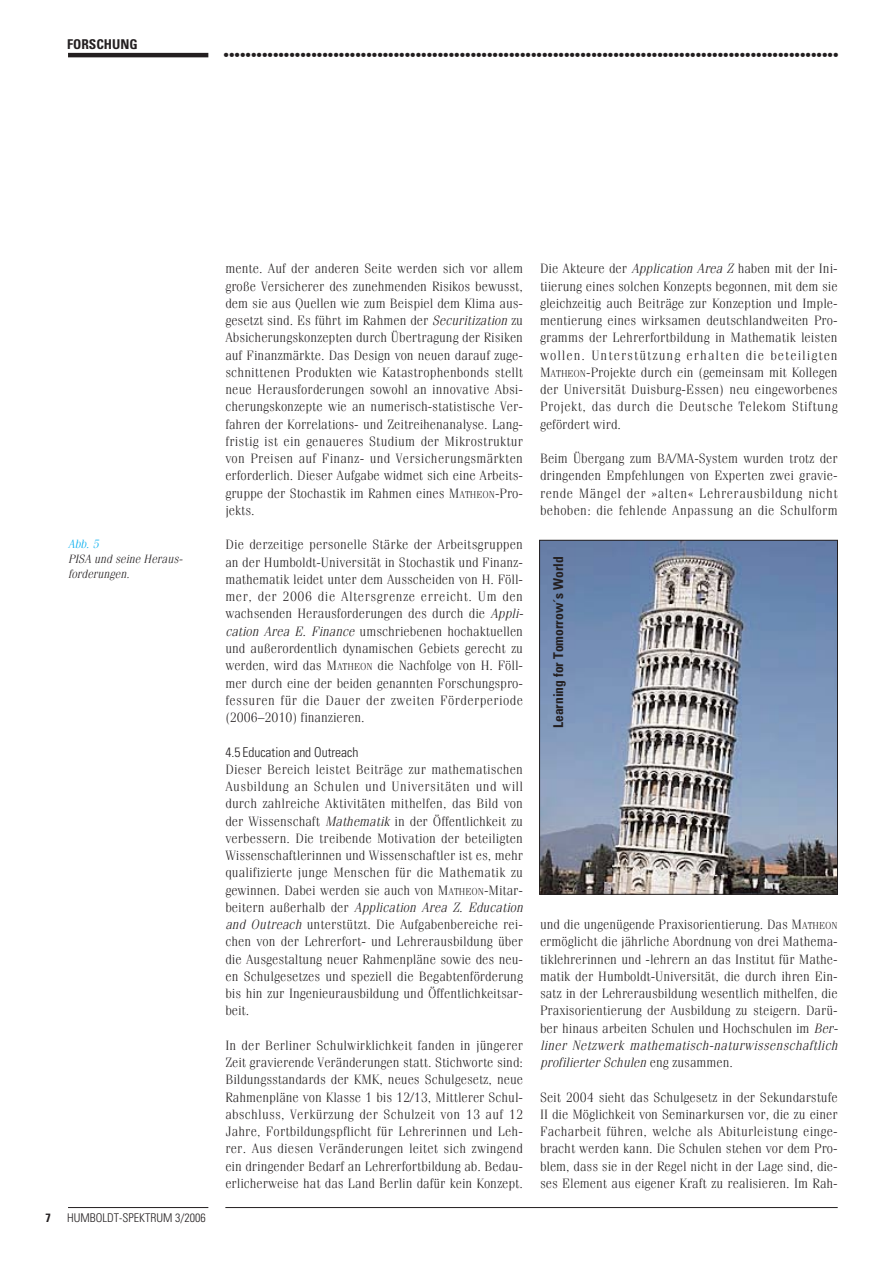
<style>
.page{position:relative;width:893px;height:1263px;background:#fff}
.page>*{position:absolute;margin:0;border:0;box-sizing:border-box;transform-origin:0 0}
.t1{font:18px "Bahamas Heavy Plain";color:#231f20}
.t2{font:300 13.5px/17.2px "Fenice";color:#231f20;text-align:justify}
.t3{font:700 condensed 13.5px "Univers";color:#231f20}
.t4{font:300 condensed 13.5px "Univers";color:#231f20}
.t5{font:italic 300 12px/15px "Fenice";color:#231f20}
.t6{font:300 condensed 12px "Univers";color:#231f20}
.t7{font:italic 300 12px "Fenice";color:#00adef}
.t8{font:700 condensed 12px "Univers";color:#231f20}
.s1{font-style:italic}
.s2{font-size:10.2px}
</style>
<div class="page">
<hr style="left:225px;top:1207px;width:613px;height:1px;background:#231f20">
<hr style="left:68px;top:1207px;width:140px;height:1px;background:#231f20">
<hr style="left:68px;top:53px;width:140px;height:4px;background:#231f20">
<img style="left:541px;top:542px;width:295px;height:350px">
<div style="left:539px;top:540px;width:299px;height:354px;border:1px solid #231f20"></div>
<p class="t3" style="left:67px;top:40px;width:72px">FORSCHUNG</p>
<h1 class="t1" style="left:224px;top:45px;width:616px">................................................................................................................</h1>
<p class="t7" style="left:68px;top:540px;width:34px">Abb. 5</p>
<p class="t5" style="left:68px;top:553px;width:118px">PISA und seine Heraus&shy;forderungen.</p>
<p class="t8" style="left:46px;top:1213px;width:7px">7</p>
<p class="t6" style="left:67px;top:1213px;width:140px">HUMBOLDT-SPEKTRUM 3/2006</p>
<p class="t2" style="left:225px;top:261px;width:299px">mente. Auf der anderen Seite werden sich vor allem große Versicherer des zunehmenden Risikos bewusst, dem sie aus Quellen wie zum Beispiel dem Klima aus&shy;gesetzt sind. Es führt im Rahmen der <span class="s1">Securitization</span>zu Absicherungskonzepten durch Übertragung der Risiken auf Finanzmärkte. Das Design von neuen darauf zuge&shy;schnittenen Produkten wie Katastrophenbonds stellt neue Herausforderungen sowohl an innovative Absi&shy;cherungskonzepte wie an numerisch-statistische Ver&shy;fahren der Korrelations- und Zeitreihenanalyse. Lang&shy;fristig ist ein genaueres Studium der Mikrostruktur von Preisen auf Finanz- und Versicherungsmärkten erforderlich. Dieser Aufgabe widmet sich eine Arbeits&shy;gruppe der Stochastik im Rahmen eines M<span class="s2">ATHEON</span>-Pro&shy;jekts.</p>
<p class="t2" style="left:225px;top:537px;width:302px;text-align:left">Die derzeitige personelle Stärke der Arbeitsgruppen an der Humboldt-Universität in Stochastik und Finanz&shy;mathematik leidet unter dem Ausscheiden von H. Föll&shy;mer, der 2006 die Altersgrenze erreicht. Um den wachsenden Herausforderungen des durch die <span class="s1">Appli&shy;cation Area E. Finance</span> umschriebenen hochaktuellen und außerordentlich dynamischen Gebiets gerecht zu werden, wird das M<span class="s2">ATHEON</span> die Nachfolge von H. Föll&shy;mer durch eine der beiden genannten Forschungspro&shy;fessuren für die Dauer der zweiten Förderperiode (2006–2010) finanzieren.</p>
<p class="t4" style="left:225px;top:747px;width:135px">4.5 Education and Outreach</p>
<p class="t2" style="left:225px;top:762px;width:302px;text-align:left">Dieser Bereich leistet Beiträge zur mathematischen Ausbildung an Schulen und Universitäten und will durch zahlreiche Aktivitäten mithelfen, das Bild von der Wissenschaft <span class="s1">Mathematik</span> in der Öffentlichkeit zu verbessern. Die treibende Motivation der beteiligten Wissenschaftlerinnen und Wissenschaftler ist es, mehr qualifizierte junge Menschen für die Mathematik zu gewinnen. Dabei werden sie auch von M<span class="s2">ATHEON</span>-Mitar&shy;b e i t e r n a u ß e r h a l b d e r <span class="s1">Application Area Z. Education and Outreach</span> unterstützt. Die Aufgabenbereiche rei&shy;chen von der Lehrerfort- und Lehrerausbildung über die Ausgestaltung neuer Rahmenpläne sowie des neu&shy;en Schulgesetzes und speziell die Begabtenförderung bis hin zur Ingenieurausbildung und Öffentlichkeitsar&shy;beit.</p>
<p class="t2" style="left:225px;top:1038px;width:299px">In der Berliner Schulwirklichkeit fanden in jüngerer Zeit gravierende Veränderungen statt. Stichworte sind:<br>Bildungsstandards der KMK, neues Schulgesetz, neue Rahmenpläne von Klasse 1 bis 12/13, Mittlerer Schul&shy;abschluss, Verkürzung der Schulzeit von 13 auf 12<br>Jahre, Fortbildungspflicht für Lehrerinnen und Leh&shy;rer. Aus diesen Veränderungen leitet sich zwingend ein dringender Bedarf an Lehrerfortbildung ab. Bedau&shy;erlicherweise hat das Land Berlin dafür kein Konzept.</p>
<p class="t2" style="left:540px;top:261px;width:299px">Die Akteure der <span class="s1">Application Area Z</span> haben mit der Ini&shy;tiierung eines solchen Konzepts begonnen, mit dem sie gleichzeitig auch Beiträge zur Konzeption und Imple&shy;mentierung eines wirksamen deutschlandweiten Pro&shy;gramms der Lehrerfortbildung in Mathematik leisten wollen. Unterstützung erhalten die beteiligten M<span class="s2">ATHEON</span>-Projekte durch ein (gemeinsam mit Kollegen der Universität Duisburg-Essen) neu eingeworbenes Projekt, das durch die Deutsche Telekom Stiftung gefördert wird.</p>
<p class="t2" style="left:540px;top:451px;width:299px">Beim Übergang zum BA/MA-System wurden trotz der dringenden Empfehlungen von Experten zwei gravie&shy;rende Mängel der »alten« Lehrerausbildung nicht behoben: die fehlende Anpassung an die Schulform</p>
<p class="t3" style="left:553px;top:728px;width:173px;rotate:-90deg">Learning for Tomorrow´s World</p>
<p class="t2" style="left:540px;top:917px;width:302px;text-align:left">und die ungenügende Praxisorientierung. Das M<span class="s2">ATHEON </span>ermöglicht die jährliche Abordnung von drei Mathema&shy;tiklehrerinnen und -lehrern an das Institut für Mathe&shy;matik der Humboldt-Universität, die durch ihren Ein&shy;satz in der Lehrerausbildung wesentlich mithelfen, die Praxisorientierung der Ausbildung zu steigern. Darü&shy;ber hinaus arbeiten Schulen und Hochschulen im <span class="s1">Ber&shy;liner Netzwerk mathematisch-naturwissenschaftlich profilierter Schulen</span> e n g z u s a m m e n .</p>
<p class="t2" style="left:540px;top:1089px;width:299px">Seit 2004 sieht das Schulgesetz in der Sekundarstufe II die Möglichkeit von Seminarkursen vor, die zu einer Facharbeit führen, welche als Abiturleistung einge&shy;bracht werden kann. Die Schulen stehen vor dem Pro&shy;blem, dass sie in der Regel nicht in der Lage sind, die&shy;ses Element aus eigener Kraft zu realisieren. Im Rah-</p>
</div>
